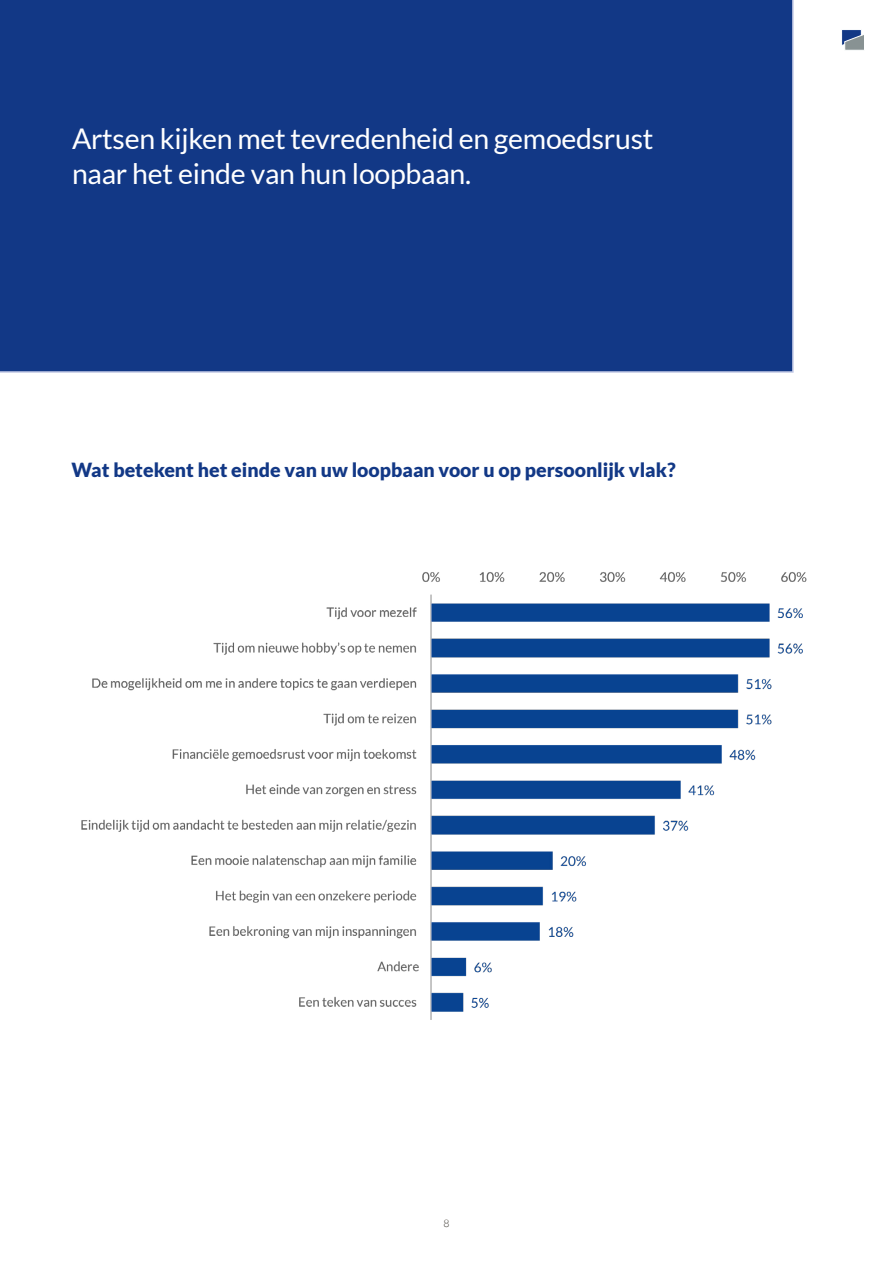
<style>
.page{position:relative;width:893px;height:1263px;background:#fff}
.page>*{position:absolute;margin:0;border:0;box-sizing:border-box;transform-origin:0 0}
.t1{font:28.5px/34.5px "Lato";letter-spacing:-.01em;color:#fff}
.t2{font:900 19.5px "Lato";color:#123886}
.t3{font:300 10.5px "Lato";color:#3c3831}
</style>
<div class="page">
<svg style="left:842px;top:30px;width:22px;height:20px"></svg>
<img style="left:81px;top:572px;width:726px;height:448px">
<div style="left:0;top:0;width:794px;height:373px;background:#123886"></div>
<p class="t1" style="left:72px;top:122px;width:583px">Artsen kijken met tevredenheid en gemoedsrust naar het einde van hun loopbaan.</p>
<p class="t2" style="left:71px;top:458px;width:606px">Wat betekent het einde van uw loopbaan voor u op persoonlijk vlak?</p>
<p class="t3" style="left:443px;top:1217px;width:8px">8</p>
</div>
